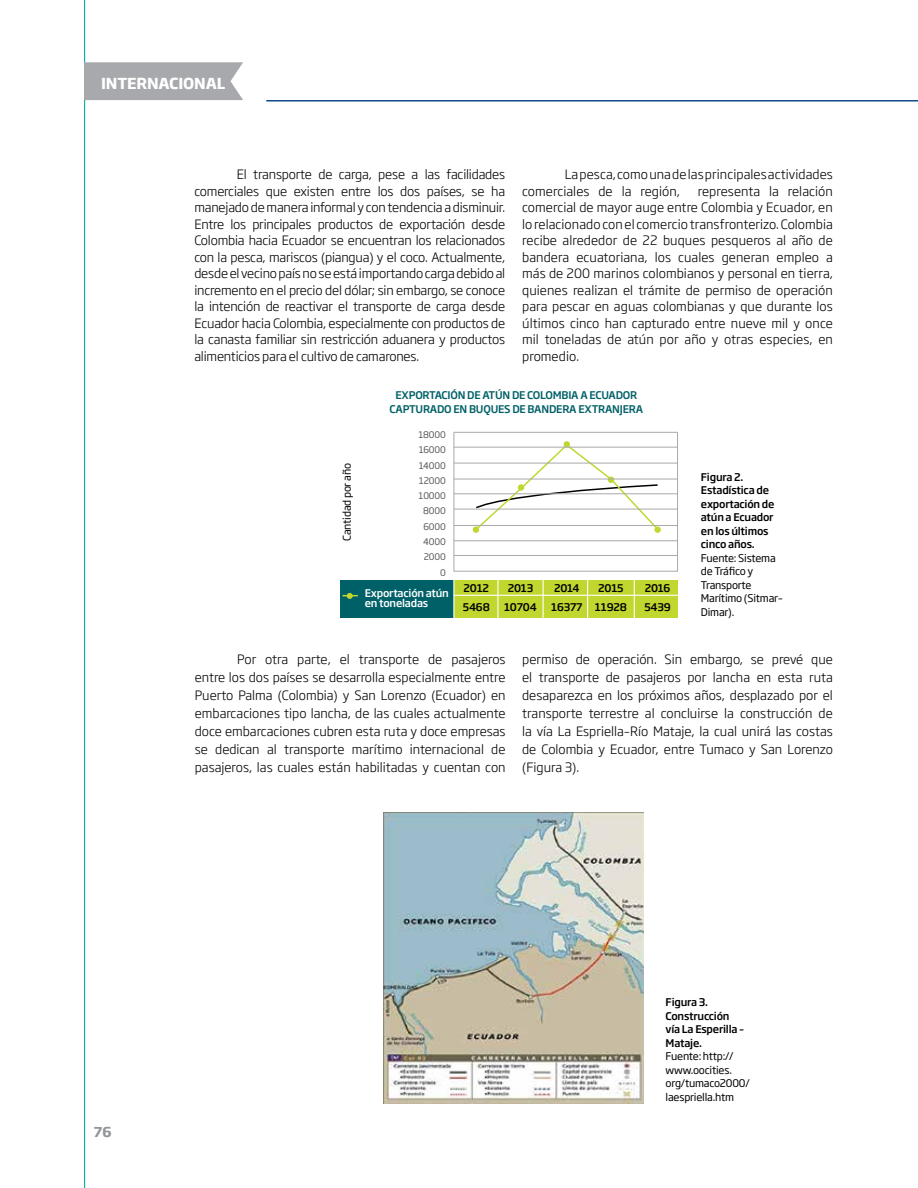
<style>
.page{position:relative;width:918px;height:1188px;background:#fff}
.page>*{position:absolute;margin:0;border:0;box-sizing:border-box;transform-origin:0 0}
.t1{font:700 15px "Soho Gothic Pro";letter-spacing:-.01em;color:#fff}
.t2{font:700 13.5px "Soho Gothic Pro";color:#939598}
.t3{font:300 12.75px/16.5px "Soho Gothic Pro";color:#000;text-align:justify}
.t4{font:500 10.5px/13.5px "Soho Gothic Pro";letter-spacing:-.02em;color:#000}
.t5{font:10.5px/13.5px "Soho Gothic Pro";letter-spacing:-.02em;color:#000}
.t6{font:500 10.5px/13.5px "Soho Gothic Pro";letter-spacing:-.02em;color:#006068;text-align:center}
.t7{font:500 10.5px/10.5px "Soho Gothic Pro";letter-spacing:-.02em;color:#fff}
.t8{font:9px/15.3px "Soho Gothic Pro";letter-spacing:-.02em;color:#58595b;text-align:right}
</style>
<div class="page">
<hr style="left:84px;top:0;width:1px;height:1188px;background:#00aaa6">
<hr style="left:266px;top:100px;width:652px;height:1px;background:#023f88">
<div style="left:84px;top:62px;width:159px;height:38px;background:#a7a9ac"></div>
<div style="left:340px;top:580px;width:113px;height:38px;background:#006068"></div>
<div style="left:454px;top:580px;width:223px;height:38px;background:#c1d72f"></div>
<hr style="left:497px;top:579px;width:2px;height:39px;background:#fff">
<hr style="left:543px;top:579px;width:1px;height:39px;background:#fff">
<hr style="left:587px;top:579px;width:1px;height:39px;background:#fff">
<hr style="left:634px;top:579px;width:1px;height:39px;background:#fff">
<hr style="left:454px;top:595px;width:226px;height:1px;background:#fff">
<hr style="left:454px;top:432px;width:1px;height:140px;background:#a7a9ac">
<div style="left:473px;top:526px;width:6px;height:7px;background:#c1d72f;border-radius:50%"></div>
<div style="left:564px;top:441px;width:6px;height:7px;background:#c1d72f;border-radius:50%"></div>
<svg style="left:474px;top:443px;width:186px;height:87px"></svg>
<div style="left:654px;top:526px;width:7px;height:7px;background:#c1d72f;border-radius:50%"></div>
<hr style="left:454px;top:432px;width:224px;height:1px;background:#a7a9ac">
<hr style="left:454px;top:447px;width:224px;height:1px;background:#a7a9ac">
<hr style="left:454px;top:463px;width:224px;height:1px;background:#a7a9ac">
<hr style="left:454px;top:479px;width:224px;height:1px;background:#a7a9ac">
<hr style="left:454px;top:493px;width:224px;height:1px;background:#a7a9ac">
<hr style="left:454px;top:509px;width:224px;height:1px;background:#a7a9ac">
<hr style="left:454px;top:525px;width:224px;height:1px;background:#a7a9ac">
<hr style="left:454px;top:540px;width:224px;height:1px;background:#a7a9ac">
<hr style="left:454px;top:555px;width:224px;height:1px;background:#a7a9ac">
<hr style="left:454px;top:571px;width:224px;height:1px;background:#a7a9ac">
<svg style="left:343px;top:593px;width:15px;height:6px"></svg>
<hr style="left:677px;top:432px;width:1px;height:140px;background:#a7a9ac">
<img style="left:384px;top:813px;width:259px;height:290px">
<p class="t1" style="left:101px;top:71px;width:126px">INTERNACIONAL</p>
<p class="t3" style="left:194px;top:166px;width:312px;text-indent:43px">El transporte de carga, pese a las facilidades comerciales que existen entre los dos países, se ha manejado de manera informal y con tendencia a disminuir.<br>Entre los principales productos de exportación desde Colombia hacia Ecuador se encuentran los relacionados con la pesca, mariscos (piangua) y el coco. Actualmente, desde el vecino país no se está importando carga debido al incremento en el precio del dólar; sin embargo, se conoce la intención de reactivar el transporte de carga desde Ecuador hacia Colombia, especialmente con productos de la canasta familiar sin restricción aduanera y productos alimenticios para el cultivo de camarones.</p>
<p class="t3" style="left:522px;top:166px;width:312px;text-indent:43px">La pesca, como una de las principales actividades comerciales de la región,</p>
<p class="t3" style="left:522px;top:182px;width:312px;text-indent:176px">representa la relación comercial de mayor auge entre Colombia y Ecuador, en lo relacionado con el comercio transfronterizo. Colombia recibe alrededor de 22 buques pesqueros al año de bandera ecuatoriana, los cuales generan empleo a más de 200 marinos colombianos y personal en tierra, quienes realizan el trámite de permiso de operación para pescar en aguas colombianas y que durante los últimos cinco han capturado entre nueve mil y once mil toneladas de atún por año y otras especies, en promedio.</p>
<p class="t5" style="left:340px;top:541px;width:79px;rotate:-90deg">Cantidad por año</p>
<p class="t6" style="left:390px;top:388px;width:255px">EXPORTACIÓN DE ATÚN DE COLOMBIA A ECUADOR<br>CAPTURADO EN BUQUES DE BANDERA EXTRANJERA</p>
<p class="t8" style="left:418px;top:427px;width:29px">18000<br>16000<br>14000<br>12000<br>10000<br>8000<br>6000<br>4000<br>2000<br>0</p>
<p class="t7" style="left:365px;top:587px;width:86px">Exportación atún en toneladas</p>
<p class="t4" style="left:464px;top:580px;width:27px">2012</p>
<p class="t4" style="left:508px;top:580px;width:27px">2013</p>
<p class="t4" style="left:554px;top:580px;width:27px">2014</p>
<p class="t4" style="left:598px;top:580px;width:27px">2015</p>
<p class="t4" style="left:645px;top:580px;width:27px">2016</p>
<p class="t4" style="left:463px;top:599px;width:29px">5468</p>
<p class="t4" style="left:504px;top:599px;width:34px">10704</p>
<p class="t4" style="left:551px;top:599px;width:77px">16377 11928</p>
<p class="t4" style="left:644px;top:599px;width:28px">5439</p>
<p class="t4" style="left:701px;top:469px;width:75px">Figura 2.<br>Estadística de exportación de atún a Ecuador en los últimos cinco años.</p>
<p class="t5" style="left:701px;top:550px;width:84px">Fuente: Sistema de Tráfico y<br>Transporte<br>Marítimo (Sitmar–<br>Dimar).</p>
<p class="t3" style="left:195px;top:649px;width:312px;line-height:18px;text-indent:43px">Por otra parte, el transporte de pasajeros entre los dos países se desarrolla especialmente entre Puerto Palma (Colombia) y San Lorenzo (Ecuador) en embarcaciones tipo lancha, de las cuales actualmente doce embarcaciones cubren esta ruta y doce empresas se dedican al transporte marítimo internacional de pasajeros, las cuales están habilitadas y cuentan con</p>
<p class="t3" style="left:522px;top:649px;width:312px;line-height:18px">permiso de operación. Sin embargo, se prevé que el transporte de pasajeros por lancha en esta ruta desaparezca en los próximos años, desplazado por el transporte terrestre al concluirse la construcción de la vía La Espriella–Río Mataje, la cual unirá las costas de Colombia y Ecuador, entre Tumaco y San Lorenzo (Figura 3).</p>
<p class="t2" style="left:94px;top:1122px;width:19px">76</p>
<p class="t4" style="left:666px;top:995px;width:80px">Figura 3.<br>Construcción vía La Esperilla –<br>Mataje.</p>
<p class="t5" style="left:666px;top:1049px;width:86px">Fuente: http:// www.oocities. org/tumaco2000/ laespriella.htm</p>
</div>
